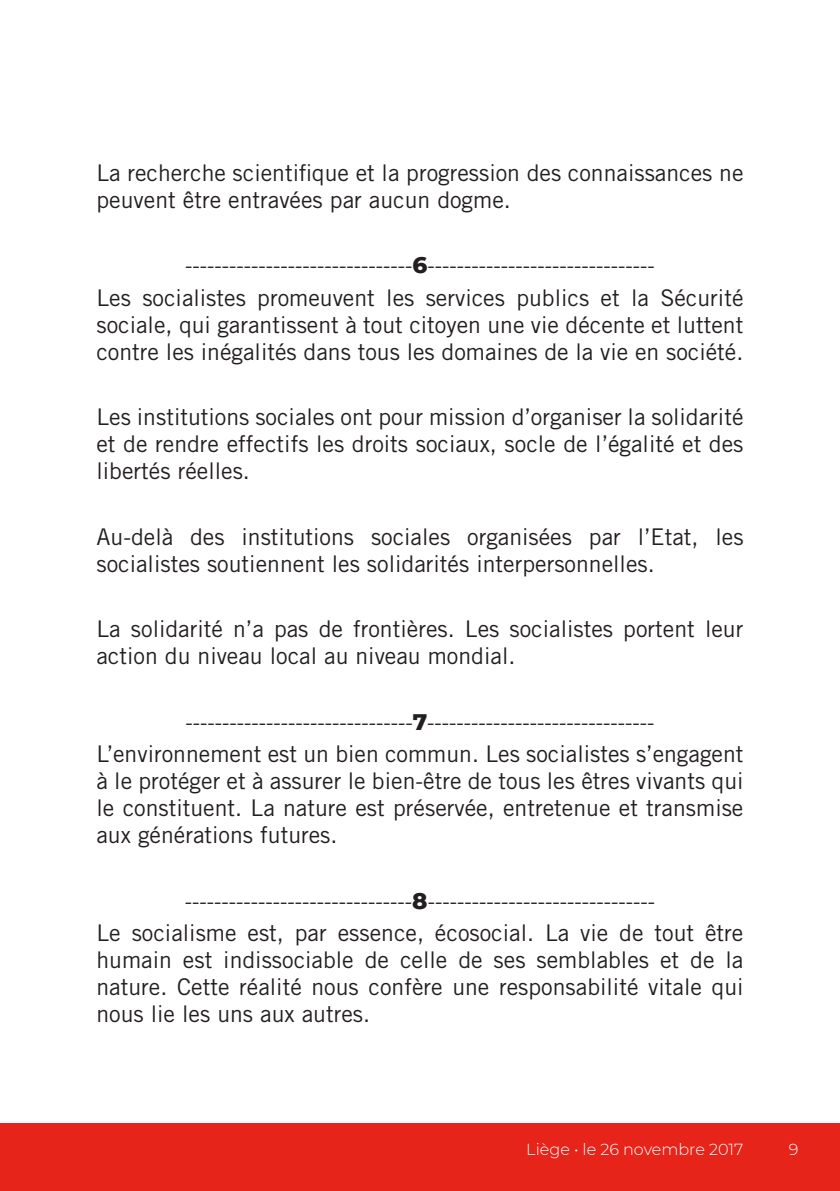
<style>
.page{position:relative;width:840px;height:1191px;background:#fff}
.page>*{position:absolute;margin:0;border:0;box-sizing:border-box;transform-origin:0 0}
.t1{font:23px/27px "Trade Gothic";color:#231f20;text-align:justify}
.t2{font:22px "Trade Gothic";color:#231f20}
.t3{font:300 16px "Montserrat";color:#fff}
.s1{font-family:"Montserrat";font-weight:800;font-size:23px}
</style>
<div class="page">
<div style="left:0;top:1123px;width:839px;height:68px;background:#e72419"></div>
<p class="t1" style="left:96px;top:159px;width:648px">La recherche scientifique et la progression des connaissances ne peuvent être entravées par aucun dogme.</p>
<p class="t2" style="left:185px;top:252px;width:471px">-------------------------------<span class="s1">6</span>-------------------------------</p>
<p class="t1" style="left:96px;top:284px;width:648px">Les socialistes promeuvent les services publics et la Sécurité sociale, qui garantissent à tout citoyen une vie décente et luttent contre les inégalités dans tous les domaines de la vie en société.</p>
<p class="t1" style="left:96px;top:403px;width:648px">Les institutions sociales ont pour mission d’organiser la solidarité et de rendre effectifs les droits sociaux, socle de l’égalité et des libertés réelles.</p>
<p class="t1" style="left:96px;top:523px;width:648px">Au-delà des institutions sociales organisées par l’Etat, les socialistes soutiennent les solidarités interpersonnelles.</p>
<p class="t1" style="left:96px;top:615px;width:648px">La solidarité n’a pas de frontières. Les socialistes portent leur action du niveau local au niveau mondial.</p>
<p class="t2" style="left:185px;top:708px;width:470px">-------------------------------<span class="s1">7</span>-------------------------------</p>
<p class="t1" style="left:96px;top:740px;width:648px">L’environnement est un bien commun. Les socialistes s’engagent à le protéger et à assurer le bien-être de tous les êtres vivants qui le constituent. La nature est préservée, entretenue et transmise aux générations futures.</p>
<p class="t2" style="left:185px;top:887px;width:471px">-------------------------------<span class="s1">8</span>-------------------------------</p>
<p class="t1" style="left:96px;top:919px;width:648px">Le socialisme est, par essence, écosocial. La vie de tout être humain est indissociable de celle de ses semblables et de la nature. Cette réalité nous confère une responsabilité vitale qui nous lie les uns aux autres.</p>
<p class="t3" style="left:526px;top:1138px;width:218px">Liège • le 26 novembre 2017</p>
<p class="t3" style="left:788px;top:1138px;width:11px">9</p>
</div>
